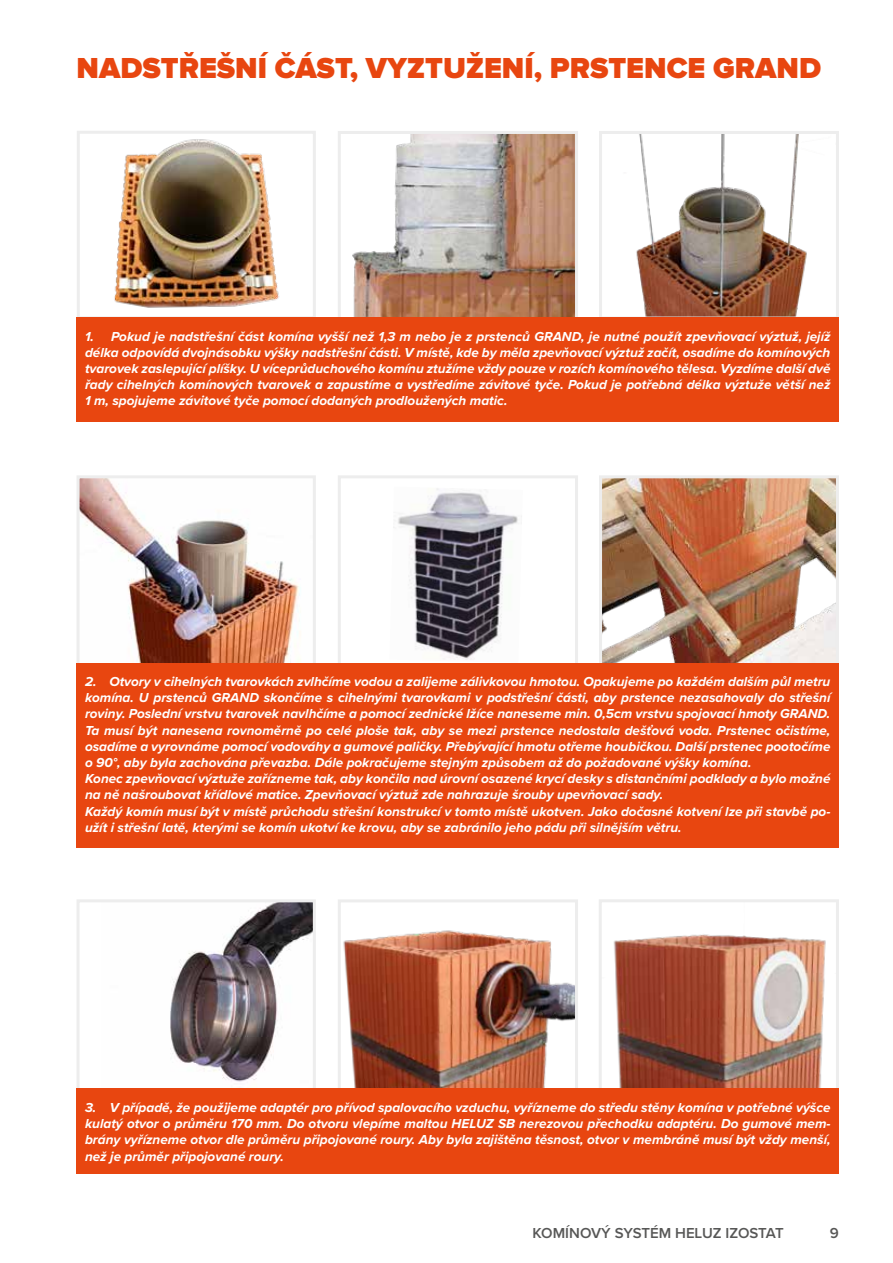
<style>
.page{position:relative;width:893px;height:1263px;background:#fff}
.page>*{position:absolute;margin:0;border:0;box-sizing:border-box;transform-origin:0 0}
.t1{font:900 30px "Proxima Nova";color:#e84610}
.t2{font:600 15px "Proxima Nova";color:#575756}
.t3{font:italic 700 13.5px/16.2px "Proxima Nova";color:#fff;text-align:justify}
</style>
<div class="page">
<img style="left:352px;top:135px;width:222px;height:182px">
<div style="left:338px;top:131px;width:240px;height:191px;border:3px solid #ededed"></div>
<img style="left:342px;top:930px;width:232px;height:159px">
<div style="left:338px;top:899px;width:240px;height:194px;border:3px solid #ededed"></div>
<img style="left:114px;top:139px;width:165px;height:169px">
<div style="left:77px;top:131px;width:239px;height:188px;border:3px solid #ededed"></div>
<img style="left:636px;top:135px;width:171px;height:181px">
<div style="left:599px;top:131px;width:240px;height:189px;border:3px solid #ededed"></div>
<img style="left:603px;top:479px;width:232px;height:183px">
<div style="left:599px;top:475px;width:240px;height:191px;border:3px solid #ededed"></div>
<img style="left:393px;top:488px;width:129px;height:172px">
<div style="left:338px;top:475px;width:240px;height:192px;border:3px solid #ededed"></div>
<img style="left:81px;top:479px;width:219px;height:183px">
<div style="left:77px;top:475px;width:239px;height:192px;border:3px solid #ededed"></div>
<img style="left:613px;top:934px;width:213px;height:154px">
<div style="left:599px;top:899px;width:240px;height:193px;border:3px solid #ededed"></div>
<img style="left:170px;top:903px;width:142px;height:179px">
<div style="left:77px;top:899px;width:239px;height:193px;border:3px solid #ededed"></div>
<div style="left:77px;top:317px;width:762px;height:104px;background:#e84610"></div>
<div style="left:77px;top:1089px;width:762px;height:85px;background:#e84610"></div>
<div style="left:77px;top:662px;width:762px;height:185px;background:#e84610"></div>
<h1 class="t1" style="left:77px;top:50px;width:746px">NADSTŘEŠNÍ ČÁST, VYZTUŽENÍ, PRSTENCE GRAND</h1>
<p class="t3" style="left:85px;top:328px;width:747px">1. Pokud je nadstřešní část komína vyšší než 1,3 m nebo je z prstenců GRAND, je nutné použít zpevňovací výztuž, jejíž délka odpovídá dvojnásobku výšky nadstřešní části. V místě, kde by měla zpevňovací výztuž začít, osadíme do komínových tvarovek zaslepující plíšky. U víceprůduchového komínu ztužíme vždy pouze v rozích komínového tělesa. Vyzdíme další dvě řady cihelných komínových tvarovek a zapustíme a vystředíme závitové tyče. Pokud je potřebná délka výztuže větší než 1 m, spojujeme závitové tyče pomocí dodaných prodloužených matic.</p>
<p class="t3" style="left:85px;top:673px;width:747px;text-align:left">2. Otvory v cihelných tvarovkách zvlhčíme vodou a zalijeme zálivkovou hmotou. Opakujeme po každém dalším půl metru komína. U prstenců GRAND skončíme s cihelnými tvarovkami v podstřešní části, aby prstence nezasahovaly do střešní roviny. Poslední vrstvu tvarovek navlhčíme a pomocí zednické lžíce naneseme min. 0,5cm vrstvu spojovací hmoty GRAND.<br>Ta musí být nanesena rovnoměrně po celé ploše tak, aby se mezi prstence nedostala dešťová voda. Prstenec očistíme, osadíme a vyrovnáme pomocí vodováhy a gumové paličky. Přebývající hmotu otřeme houbičkou. Další prstenec pootočíme o 90°, aby byla zachována převazba. Dále pokračujeme stejným způsobem až do požadované výšky komína.<br>Konec zpevňovací výztuže zařízneme tak, aby končila nad úrovní osazené krycí desky s distančními podklady a bylo možné na ně našroubovat křídlové matice. Zpevňovací výztuž zde nahrazuje šrouby upevňovací sady.<br>Každý komín musí být v místě průchodu střešní konstrukcí v tomto místě ukotven. Jako dočasné kotvení lze při stavbě po&shy;užít i střešní latě, kterými se komín ukotví ke krovu, aby se zabránilo jeho pádu při silnějším větru.</p>
<p class="t3" style="left:85px;top:1099px;width:747px">3. V případě, že použijeme adaptér pro přívod spalovacího vzduchu, vyřízneme do středu stěny komína v potřebné výšce kulatý otvor o průměru 170 mm. Do otvoru vlepíme maltou HELUZ SB nerezovou přechodku adaptéru. Do gumové mem&shy;brány vyřízneme otvor dle průměru připojované roury. Aby byla zajištěna těsnost, otvor v membráně musí být vždy menší, než je průměr připojované roury.</p>
<p class="t2" style="left:533px;top:1222px;width:253px">KOMÍNOVÝ SYSTÉM HELUZ IZOSTAT</p>
<p class="t2" style="left:830px;top:1222px;width:11px">9</p>
</div>
